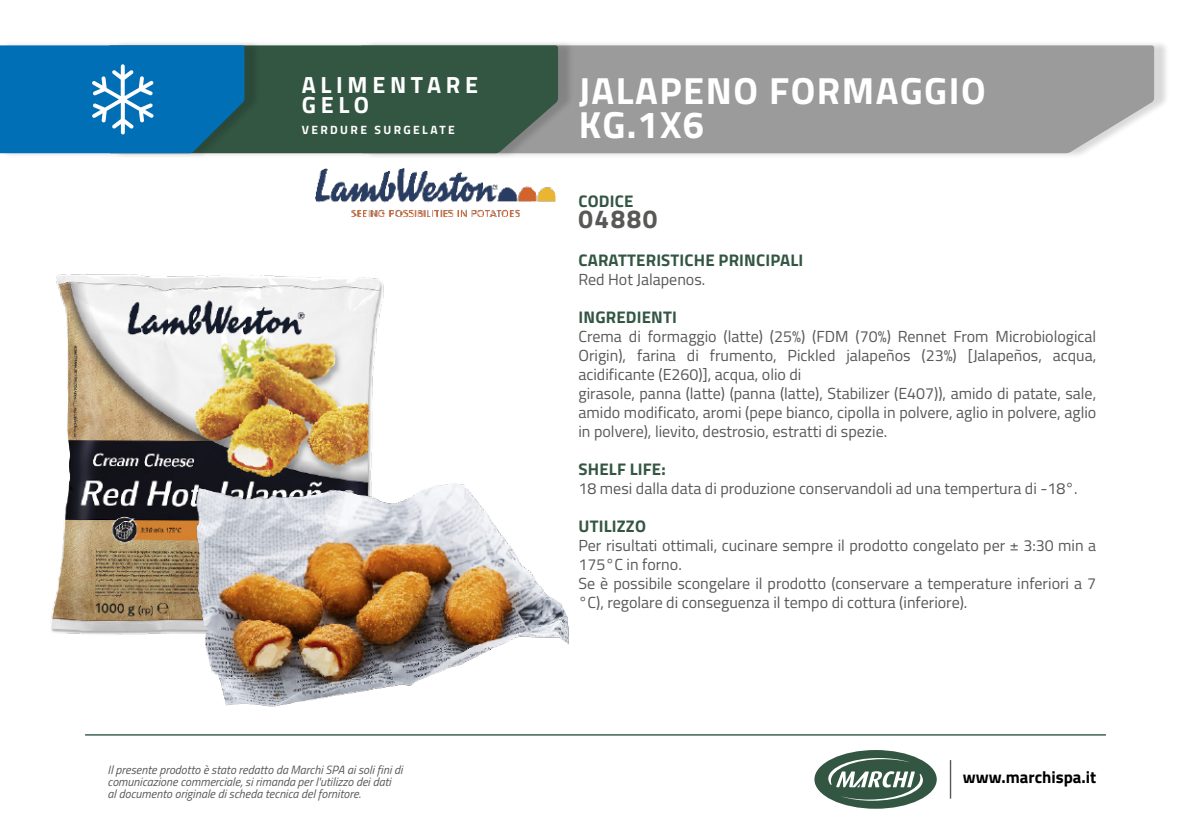
<style>
.page{position:relative;width:1191px;height:840px;background:#fff}
.page>*{position:absolute;margin:0;border:0;box-sizing:border-box;transform-origin:0 0}
.t1{font:700 37.8px "Titillium Web";letter-spacing:.04em;color:#fff}
.t2{font:700 26px "Titillium Web";letter-spacing:.06em;color:#585857}
.t3{font:700 23.4px "Titillium Web";letter-spacing:.2em;color:#fff}
.t4{font:700 16.8px "Titillium Web";letter-spacing:.01em;color:#335643}
.t5{font:700 16.8px "Titillium Web";color:#000}
.t6{font:16px/19px "Titillium Web";color:#585857;text-align:justify}
.t7{font:italic 12px/12px "Titillium Web";color:#585857}
.t8{font:700 12px "Titillium Web";letter-spacing:.2em;color:#fff}
</style>
<div class="page">
<img style="left:50px;top:274px;width:334px;height:361px">
<div style="left:365px;top:40px;width:804px;height:119px;background:#000;opacity:.15"></div>
<div style="left:574px;top:45px;width:580px;height:108px;background:#9c9b9b"></div>
<div style="left:113px;top:40px;width:461px;height:119px;background:#000;opacity:.15"></div>
<div style="left:260px;top:45px;width:298px;height:108px;background:#335643"></div>
<div style="left:0;top:40px;width:260px;height:119px;background:#000;opacity:.15"></div>
<svg style="left:0;top:45px;width:244px;height:108px;background:#0e74b3"></svg>
<img style="left:315px;top:168px;width:240px;height:48px">
<img style="left:184px;top:437px;width:402px;height:299px">
<hr style="left:949px;top:759px;width:2px;height:39px;background:#585857">
<div style="left:814px;top:749px;width:122px;height:59px;background:#335643;border-radius:50%"></div>
<svg style="left:828px;top:757px;width:95px;height:43px"></svg>
<hr style="left:85px;top:733px;width:1021px;height:2px;background:#335643">
<p class="t3" style="left:302px;top:67px;width:178px">ALIMENTARE</p>
<p class="t3" style="left:302px;top:87px;width:69px">GELO</p>
<p class="t8" style="left:302px;top:121px;width:155px">VERDURE SURGELATE</p>
<p class="t7" style="left:108px;top:762px;width:296px">Il presente prodotto è stato redatto da Marchi SPA ai soli fini di comunicazione commerciale, si rimanda per l'utilizzo dei dati<br>al documento originale di scheda tecnica del fornitore.</p>
<p class="t1" style="left:578px;top:61px;width:409px">JALAPENO FORMAGGIO</p>
<p class="t1" style="left:578px;top:96px;width:127px">KG.1X6</p>
<p class="t4" style="left:578px;top:189px;width:56px">CODICE</p>
<p class="t2" style="left:578px;top:198px;width:81px">04880</p>
<p class="t4" style="left:578px;top:247px;width:226px">CARATTERISTICHE PRINCIPALI</p>
<p class="t6" style="left:578px;top:268px;width:128px">Red Hot Jalapenos.</p>
<p class="t4" style="left:578px;top:304px;width:100px">INGREDIENTI</p>
<p class="t6" style="left:578px;top:325px;width:519px">Crema di formaggio (latte) (25%) (FDM (70%) Rennet From Microbiological Origin), farina di frumento, Pickled jalapeños (23%) [Jalapeños, acqua, acidificante (E260)], acqua, olio di</p>
<p class="t6" style="left:578px;top:382px;width:519px">girasole, panna (latte) (panna (latte), Stabilizer (E407)), amido di patate, sale, amido modificato, aromi (pepe bianco, cipolla in polvere, aglio in polvere, aglio in polvere), lievito, destrosio, estratti di spezie.</p>
<p class="t4" style="left:578px;top:456px;width:89px">SHELF LIFE:</p>
<p class="t6" style="left:578px;top:477px;width:501px">18 mesi dalla data di produzione conservandoli ad una tempertura di -18°.</p>
<p class="t4" style="left:578px;top:513px;width:69px">UTILIZZO</p>
<p class="t6" style="left:578px;top:534px;width:519px">Per risultati ottimali, cucinare sempre il prodotto congelato per ± 3:30 min a<br>175°C in forno.</p>
<p class="t6" style="left:578px;top:572px;width:519px">Se è possibile scongelare il prodotto (conservare a temperature inferiori a 7 °C), regolare di conseguenza il tempo di cottura (inferiore).</p>
<p class="t5" style="left:963px;top:764px;width:135px">www.marchispa.it</p>
</div>
